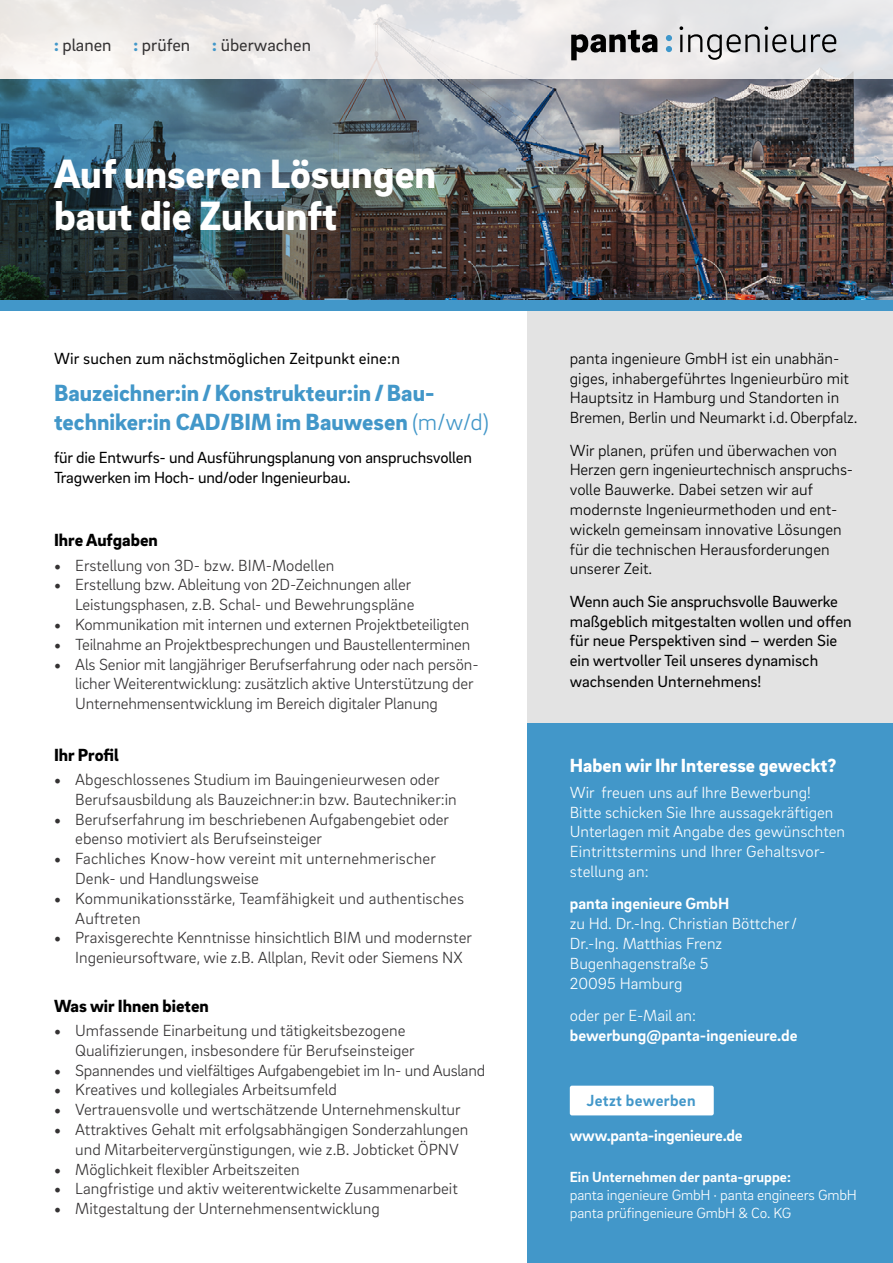
<style>
.page{position:relative;width:893px;height:1263px;background:#fff}
.page>*{position:absolute;margin:0;border:0;box-sizing:border-box;transform-origin:0 0}
.t1{font:900 42px/42px "Brix Sans";color:#fff}
.t2{font:900 24px/28.5px "Brix Sans";color:#4297c9}
.t3{font:900 19.5px "Brix Sans";color:#fff}
.t4{font:900 18px "Brix Sans";color:#000}
.t5{font:18px "Brix Sans";color:#343233}
.t6{font:300 16.5px/19.8px "Brix Sans";color:#343233}
.t7{font:300 16.5px/19.8px "Brix Sans";color:#000}
.t8{font:16.5px/20.1px "Brix Sans";color:#000}
.t9{font:300 16.5px/19.8px "Brix Sans";color:#fff}
.t10{font:700 16.5px "Brix Sans";color:#fff}
.t11{font:700 16.5px "Brix Sans";letter-spacing:.02em;color:#4297c9}
.t12{font:300 15px/18px "Brix Sans";letter-spacing:-.01em;color:#fff}
.t13{font:700 15px "Brix Sans";color:#fff}
.s1{font-weight:900;color:#4297c9}
.s2{font-weight:300}
.s3{font-family:"Minion Pro";font-weight:400;font-size:18px}
</style>
<div class="page">
<img style="left:758px;top:79px;width:135px;height:221px">
<div style="left:527px;top:723px;width:366px;height:540px;background:#4297c9"></div>
<div style="left:527px;top:308px;width:366px;height:415px;background:#e3e3e3"></div>
<svg style="left:0;top:0;width:893px;height:79px;fill:#ece9e9"></svg>
<svg style="left:680px;top:26px;width:125px;height:34px;background:#bcbcbe"></svg>
<svg style="left:811px;top:34px;width:25px;height:18px"></svg>
<svg style="left:571px;top:30px;width:86px;height:30px;background:#898888"></svg>
<svg style="left:666px;top:35px;width:6px;height:17px"></svg>
<div style="left:0;top:300px;width:893px;height:10px;background:#4297c9"></div>
<img style="left:0;top:79px;width:758px;height:221px">
<div style="left:570px;top:1086px;width:144px;height:29px;background:#fff;border-radius:2px"></div>
<p class="t5" style="left:54px;top:33px;width:259px"><span class="s1">:</span> planen <span class="s1">:</span> prüfen <span class="s1">:</span> überwachen</p>
<h1 class="t1" style="left:54px;top:151px;width:384px">Auf unseren Lösungen baut die Zukunft</h1>
<p class="t8" style="left:54px;top:347px;width:347px">Wir suchen zum nächstmöglichen Zeitpunkt eine:n</p>
<h2 class="t2" style="left:54px;top:378px;width:437px">Bauzeichner:in/Konstrukteur:in/Bau&shy;techniker:in CAD/BIM im Bauwesen <span class="s2">(m/w/d)</span></h2>
<p class="t8" style="left:54px;top:447px;width:419px">für die Entwurfs- und Ausführungsplanung von anspruchsvollen<br>Tragwerken im Hoch- und/oder Ingenieurbau.</p>
<p class="t4" style="left:54px;top:528px;width:105px">Ihre Aufgaben</p>
<p class="t6" style="left:54px;top:554px;width:282px"><span class="s3">•</span> Erstellung von 3D- bzw. BIM-Modellen</p>
<p class="t6" style="left:54px;top:574px;width:362px;text-align:right"><span class="s3">•</span> Erstellung bzw. Ableitung von 2D-Zeichnungen aller<br>Leistungsphasen, z.B. Schal- und Bewehrungspläne</p>
<p class="t6" style="left:54px;top:614px;width:417px"><span class="s3">•</span> Kommunikation mit internen und externen Projektbeteiligten</p>
<p class="t6" style="left:54px;top:634px;width:418px"><span class="s3">•</span> Teilnahme an Projektbesprechungen und Baustellenterminen</p>
<p class="t6" style="left:75px;top:653px;width:405px;text-indent:-21px"><span class="s3">•</span> Als Senior mit langjähriger Berufserfahrung oder nach persön&shy;licher Weiterentwicklung: zusätzlich aktive Unterstützung der<br>Unternehmensentwicklung im Bereich digitaler Planung</p>
<p class="t4" style="left:54px;top:743px;width:66px">Ihr Profil</p>
<p class="t6" style="left:75px;top:769px;width:383px;text-indent:-21px"><span class="s3">•</span> Abgeschlossenes Studium im Bauingenieurwesen oder<br>Berufsausbildung als Bauzeichner:in bzw. Bautechniker:in</p>
<p class="t6" style="left:75px;top:808px;width:375px;text-indent:-21px"><span class="s3">•</span> Berufserfahrung im beschriebenen Aufgabengebiet oder ebenso motiviert als Berufseinsteiger</p>
<p class="t6" style="left:75px;top:848px;width:362px;text-indent:-21px"><span class="s3">•</span> Fachliches Know-how vereint mit unternehmerischer<br>Denk- und Handlungsweise</p>
<p class="t6" style="left:75px;top:888px;width:390px;text-indent:-21px"><span class="s3">•</span> Kommunikationsstärke, Teamfähigkeit und authentisches<br>Auftreten</p>
<p class="t6" style="left:75px;top:927px;width:398px;text-indent:-21px"><span class="s3">•</span> Praxisgerechte Kenntnisse hinsichtlich BIM und modernster<br>Ingenieursoftware, wie z.B. Allplan, Revit oder Siemens NX</p>
<p class="t4" style="left:54px;top:994px;width:156px">Was wir Ihnen bieten</p>
<p class="t6" style="left:75px;top:1020px;width:341px;text-indent:-21px"><span class="s3">•</span> Umfassende Einarbeitung und tätigkeitsbezogene<br>Qualifizierungen, insbesondere für Berufseinsteiger</p>
<p class="t6" style="left:54px;top:1059px;width:433px"><span class="s3">•</span> Spannendes und vielfältiges Aufgabengebiet im In- und Ausland</p>
<p class="t6" style="left:54px;top:1079px;width:284px"><span class="s3">•</span> Kreatives und kollegiales Arbeitsumfeld</p>
<p class="t6" style="left:54px;top:1099px;width:408px"><span class="s3">•</span> Vertrauensvolle und wertschätzende Unternehmenskultur</p>
<p class="t6" style="left:75px;top:1119px;width:395px;text-indent:-21px"><span class="s3">•</span> Attraktives Gehalt mit erfolgsabhängigen Sonderzahlungen und Mitarbeitervergünstigungen, wie z.B. Jobticket ÖPNV</p>
<p class="t6" style="left:54px;top:1158px;width:247px"><span class="s3">•</span> Möglichkeit flexibler Arbeitszeiten</p>
<p class="t6" style="left:54px;top:1178px;width:405px"><span class="s3">•</span> Langfristige und aktiv weiterentwickelte Zusammenarbeit</p>
<p class="t6" style="left:54px;top:1198px;width:327px"><span class="s3">•</span> Mitgestaltung der Unternehmensentwicklung</p>
<p class="t7" style="left:570px;top:348px;width:289px">panta ingenieure GmbH ist ein unabhän&shy;giges, inhabergeführtes Ingenieurbüro mit Hauptsitz in Hamburg und Standorten in Bremen, Berlin und Neumarkt i.d.Oberpfalz.</p>
<p class="t7" style="left:570px;top:439px;width:285px">Wir planen, prüfen und überwachen von Herzen gern ingenieurtechnisch anspruchs&shy;volle Bauwerke. Dabei setzen wir auf modernste Ingenieurmethoden und ent&shy;wickeln gemeinsam innovative Lösungen für die technischen Herausforderungen unserer Zeit.</p>
<p class="t8" style="left:570px;top:590px;width:283px">Wenn auch Sie anspruchsvolle Bauwerke maßgeblich mitgestalten wollen und offen für neue Perspektiven sind – werden Sie ein wertvoller Teil unseres dynamisch wachsenden Unternehmens!</p>
<p class="t3" style="left:570px;top:753px;width:268px">Haben wir Ihr Interesse geweckt?</p>
<p class="t9" style="left:570px;top:782px;width:277px">Wir freuen uns auf Ihre Bewerbung!<br>Bitte schicken Sie Ihre aussagekräftigen Unterlagen mit Angabe des gewünschten Eintrittstermins und Ihrer Gehaltsvor&shy;stellung an:</p>
<p class="t10" style="left:570px;top:893px;width:161px">panta ingenieure GmbH</p>
<p class="t9" style="left:570px;top:913px;width:229px">zu Hd. Dr.-Ing. Christian Böttcher/<br>Dr.-Ing. Matthias Frenz<br>Bugenhagenstraße 5<br>20095 Hamburg</p>
<p class="t9" style="left:570px;top:1005px;width:128px">oder per E-Mail an:</p>
<p class="t10" style="left:570px;top:1024px;width:229px">bewerbung@panta-ingenieure.de</p>
<p class="t11" style="left:587px;top:1090px;width:110px">Jetzt bewerben</p>
<p class="t10" style="left:570px;top:1124px;width:174px">www.panta-ingenieure.de</p>
<p class="t13" style="left:570px;top:1167px;width:223px">Ein Unternehmen der panta-gruppe:</p>
<p class="t12" style="left:570px;top:1185px;width:289px">panta ingenieure GmbH · panta engineers GmbH panta prüfingenieure GmbH &amp; Co. KG</p>
</div>
